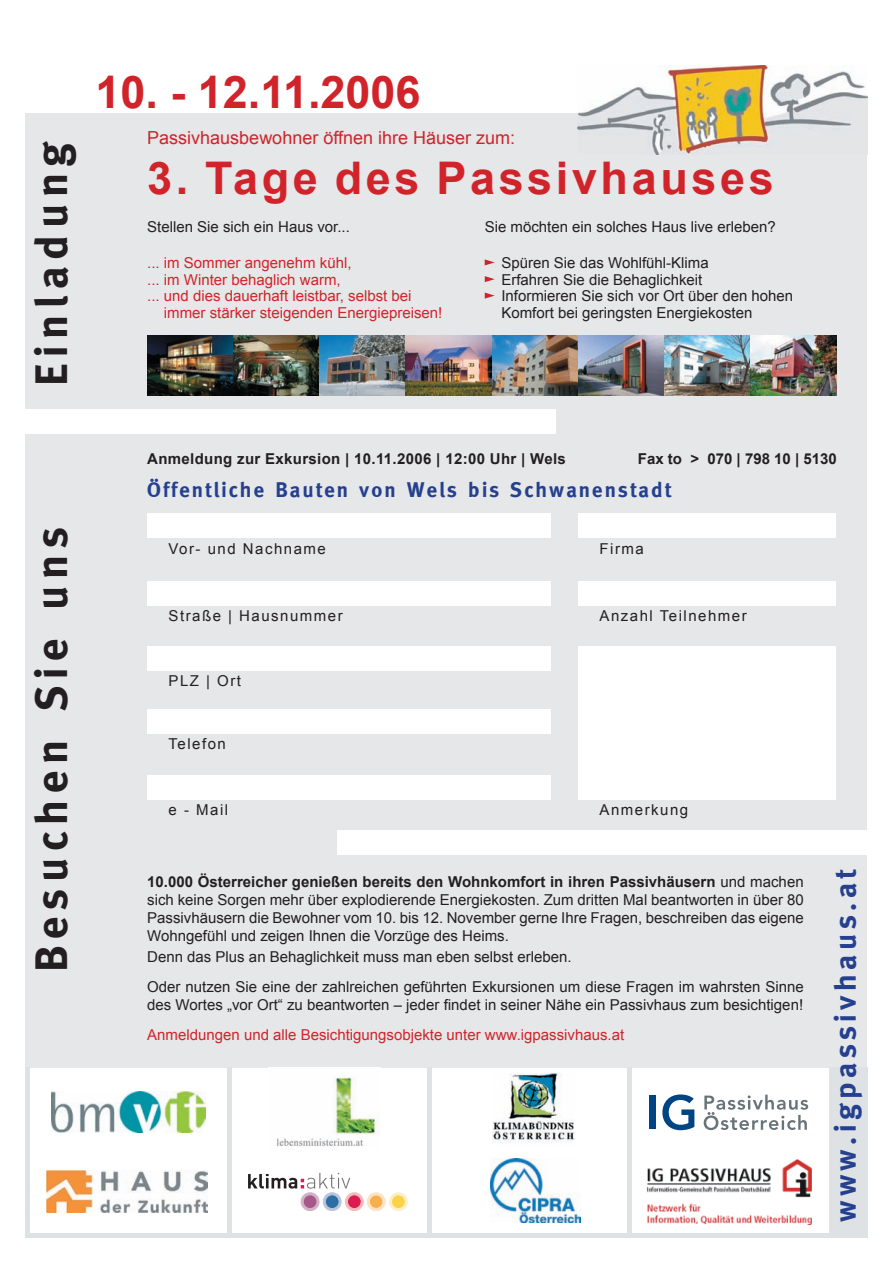
<style>
.page{position:relative;width:893px;height:1263px;background:#fff}
.page>*{position:absolute;margin:0;border:0;box-sizing:border-box;transform-origin:0 0}
.t1{font:700 45px "Meta";letter-spacing:.15em;color:#231f20}
.t2{font:700 45px "Arial";letter-spacing:.08em;color:#d1232a}
.t3{font:700 45px "Arial";color:#d1232a}
.t4{font:700 30px "Meta";letter-spacing:.15em;color:#25408f}
.t5{font:700 21px "Meta";letter-spacing:.1em;color:#25408f}
.t6{font:18px "Arial";color:#d1232a}
.t7{font:15px/16.5px "Arial";color:#231f20}
.t8{font:15px "Arial";color:#d1232a}
.t9{font:15px "Arial";letter-spacing:.1em;color:#231f20}
.t10{font:700 15px "Arial";letter-spacing:.02em;color:#231f20}
.t11{font:700 15px "Arial";color:#231f20}
.s1{font-weight:700}
</style>
<div class="page">
<div style="left:26px;top:113px;width:841px;height:954px;background:#e6e7e9"></div>
<div style="left:829px;top:1067px;width:38px;height:170px;background:#dee2e4"></div>
<hr style="left:26px;top:1067px;width:4px;height:170px;background:#dee2e4">
<div style="left:227px;top:1067px;width:5px;height:170px;background:#dee2e4"></div>
<div style="left:427px;top:1067px;width:5px;height:170px;background:#dee2e4"></div>
<hr style="left:627px;top:1067px;width:4px;height:170px;background:#dee2e4">
<hr style="left:26px;top:1233px;width:803px;height:4px;background:#dee2e4">
<img style="left:577px;top:66px;width:290px;height:88px">
<div style="left:26px;top:409px;width:530px;height:24px;background:#fff"></div>
<div style="left:337px;top:830px;width:530px;height:24px;background:#fff"></div>
<svg style="left:248px;top:1173px;width:102px;height:15px"></svg>
<div style="left:301px;top:1193px;width:18px;height:18px;background:#d2b2c6;border-radius:50%"></div>
<div style="left:301px;top:1192px;width:18px;height:19px;border:1px solid #d2b2c6;border-radius:50%"></div>
<div style="left:303px;top:1195px;width:14px;height:13px;background:#a65989;border-radius:50%"></div>
<div style="left:303px;top:1194px;width:14px;height:15px;border:1px solid #d2b2c6;border-radius:50%"></div>
<div style="left:345px;top:1193px;width:18px;height:18px;background:#f3bcb9;border-radius:50%"></div>
<div style="left:345px;top:1192px;width:19px;height:19px;border:1px solid #f3bcb9;border-radius:50%"></div>
<div style="left:347px;top:1195px;width:14px;height:13px;background:#db1b52;border-radius:50%"></div>
<div style="left:347px;top:1194px;width:14px;height:15px;border:1px solid #f3bcb9;border-radius:50%"></div>
<div style="left:367px;top:1193px;width:18px;height:18px;background:#fce3c3;border-radius:50%"></div>
<div style="left:367px;top:1192px;width:18px;height:19px;border:1px solid #fce3c3;border-radius:50%"></div>
<div style="left:369px;top:1195px;width:14px;height:13px;background:#f6af4c;border-radius:50%"></div>
<div style="left:369px;top:1195px;width:14px;height:14px;border:1px solid #fce3c3;border-radius:50%"></div>
<div style="left:389px;top:1193px;width:18px;height:18px;background:#fdf0c7;border-radius:50%"></div>
<div style="left:389px;top:1192px;width:19px;height:19px;border:1px solid #fdf0c7;border-radius:50%"></div>
<div style="left:392px;top:1195px;width:13px;height:13px;background:#fcd246;border-radius:50%"></div>
<div style="left:391px;top:1194px;width:15px;height:15px;border:1px solid #fdf0c7;border-radius:50%"></div>
<div style="left:323px;top:1193px;width:18px;height:18px;background:#bac5dc;border-radius:50%"></div>
<div style="left:323px;top:1192px;width:18px;height:19px;border:1px solid #bac5dc;border-radius:50%"></div>
<div style="left:325px;top:1195px;width:14px;height:13px;background:#2c6fa4;border-radius:50%"></div>
<div style="left:325px;top:1194px;width:14px;height:15px;border:1px solid #bac5dc;border-radius:50%"></div>
<img style="left:47px;top:1170px;width:161px;height:43px">
<img style="left:52px;top:1091px;width:153px;height:41px">
<img style="left:276px;top:1077px;width:103px;height:70px">
<svg style="left:704px;top:1095px;width:104px;height:35px"></svg>
<div style="left:649px;top:1095px;width:6px;height:34px;background:#004583"></div>
<svg style="left:662px;top:1094px;width:32px;height:36px"></svg>
<img style="left:647px;top:1159px;width:164px;height:65px">
<img style="left:491px;top:1159px;width:90px;height:63px">
<img style="left:492px;top:1074px;width:82px;height:69px">
<img style="left:147px;top:336px;width:689px;height:59px">
<svg style="left:485px;top:259px;width:10px;height:6px"></svg>
<svg style="left:485px;top:276px;width:10px;height:6px"></svg>
<svg style="left:485px;top:293px;width:10px;height:6px"></svg>
<div style="left:147px;top:514px;width:404px;height:24px;background:#fff"></div>
<div style="left:578px;top:514px;width:258px;height:24px;background:#fff"></div>
<div style="left:147px;top:581px;width:404px;height:24px;background:#fff"></div>
<div style="left:578px;top:581px;width:258px;height:24px;background:#fff"></div>
<div style="left:147px;top:646px;width:404px;height:24px;background:#fff"></div>
<div style="left:578px;top:646px;width:258px;height:153px;background:#fff"></div>
<div style="left:147px;top:709px;width:404px;height:24px;background:#fff"></div>
<div style="left:147px;top:775px;width:404px;height:24px;background:#fff"></div>
<h1 class="t1" style="left:26px;top:386px;width:247px;rotate:-90deg">Einladung</h1>
<h1 class="t3" style="left:95px;top:62px;width:327px">10. - 12.11.2006</h1>
<p class="t6" style="left:147px;top:126px;width:369px">Passivhausbewohner öffnen ihre Häuser zum:</p>
<h1 class="t2" style="left:147px;top:148px;width:628px">3. Tage des Passivhauses</h1>
<p class="t7" style="left:147px;top:219px;width:204px">Stellen Sie sich ein Haus vor...</p>
<p class="t8" style="left:147px;top:253px;width:206px">... im Sommer angenehm kühl,</p>
<p class="t8" style="left:147px;top:269px;width:195px">... im Winter behaglich warm,</p>
<p class="t8" style="left:147px;top:286px;width:266px">... und dies dauerhaft leistbar, selbst bei</p>
<p class="t8" style="left:164px;top:302px;width:280px">immer stärker steigenden Energiepreisen!</p>
<p class="t7" style="left:485px;top:219px;width:292px">Sie möchten ein solches Haus live erleben?</p>
<p class="t7" style="left:501px;top:255px;width:293px">Spüren Sie das Wohlfühl-Klima<br>Erfahren Sie die Behaglichkeit<br>Informieren Sie sich vor Ort über den hohen Komfort bei geringsten Energiekosten</p>
<h1 class="t1" style="left:26px;top:972px;width:446px;rotate:-90deg">Besuchen Sie uns</h1>
<p class="t10" style="left:147px;top:449px;width:420px">Anmeldung zur Exkursion | 10.11.2006 | 12:00 Uhr | Wels</p>
<h3 class="t5" style="left:147px;top:478px;width:525px">Öffentliche Bauten von Wels bis Schwanenstadt</h3>
<p class="t11" style="left:638px;top:449px;width:200px">Fax to &gt; 070 | 798 10 | 5130</p>
<p class="t9" style="left:169px;top:539px;width:159px">Vor- und Nachname</p>
<p class="t7" style="left:600px;top:540px;width:46px">Firma</p>
<p class="t9" style="left:169px;top:606px;width:176px">Straße | Hausnummer</p>
<p class="t9" style="left:600px;top:606px;width:149px">Anzahl Teilnehmer</p>
<p class="t7" style="left:169px;top:672px;width:74px">PLZ | Ort</p>
<p class="t9" style="left:169px;top:734px;width:59px">Telefon</p>
<p class="t7" style="left:169px;top:801px;width:61px">e - Mail</p>
<p class="t9" style="left:600px;top:800px;width:90px">Anmerkung</p>
<p class="t7" style="left:147px;top:873px;width:658px;line-height:18px;text-align:justify"><span class="s1">10.000 Österreicher genießen bereits den Wohnkomfort in ihren Passivhäusern</span> und machen sich keine Sorgen mehr über explodierende Energiekosten. Zum dritten Mal beantworten in über 80<br>Passivhäusern die Bewohner vom 10. bis 12. November gerne Ihre Fragen, beschreiben das eigene Wohngefühl und zeigen Ihnen die Vorzüge des Heims.</p>
<p class="t7" style="left:147px;top:942px;width:658px;line-height:30px">Denn das Plus an Behaglichkeit muss man eben selbst erleben.<br>Oder nutzen Sie eine der zahlreichen geführten Exkursionen um diese Fragen im wahrsten Sinne</p>
<p class="t7" style="left:147px;top:996px;width:657px">des Wortes „vor Ort“ zu beantworten – jeder findet in seiner Nähe ein Passivhaus zum besichtigen!</p>
<p class="t8" style="left:147px;top:1025px;width:478px">Anmeldungen und alle Besichtigungsobjekte unter www.igpassivhaus.at</p>
<h2 class="t4" style="left:828px;top:1222px;width:355px;rotate:-90deg">www.igpassivhaus.at</h2>
</div>
